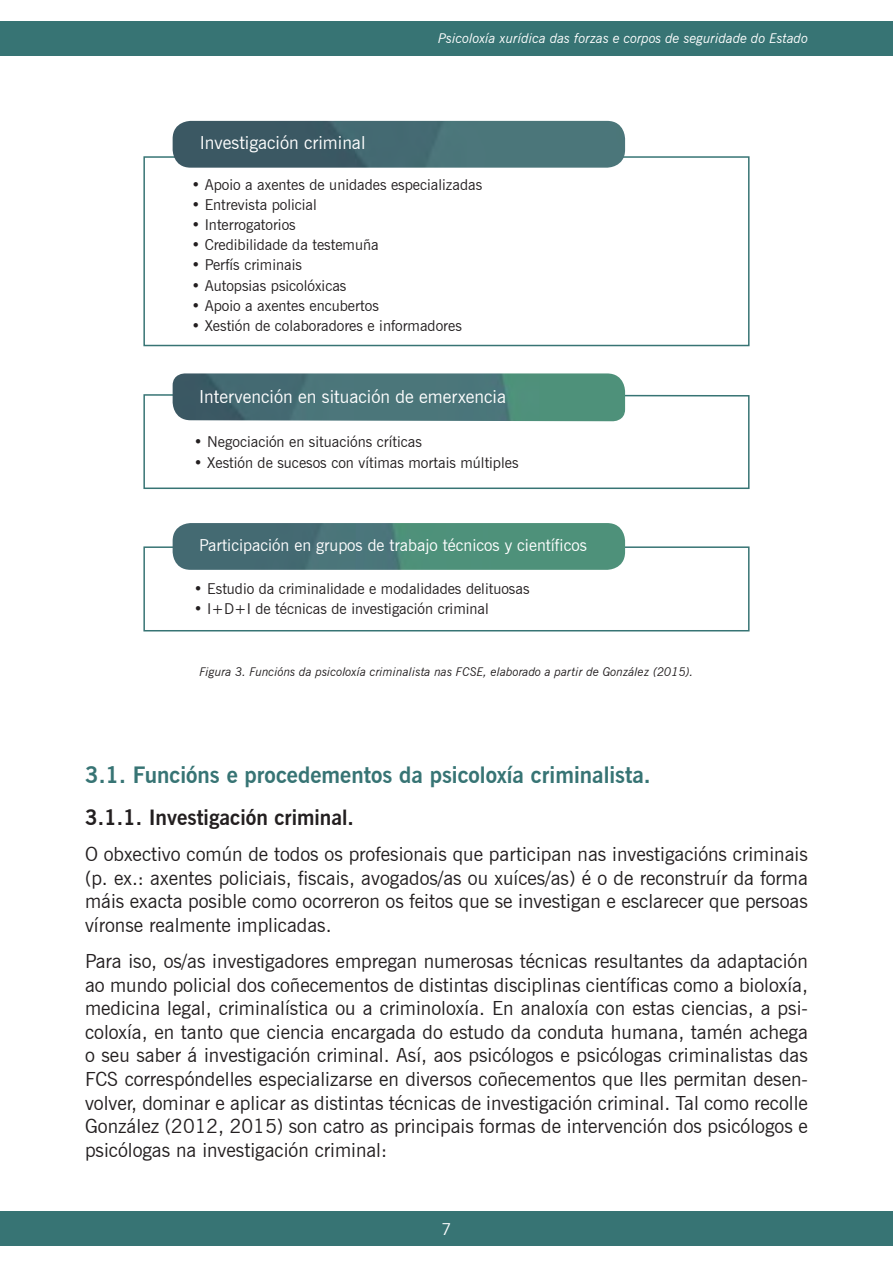
<style>
.page{position:relative;width:893px;height:1263px;background:#fff}
.page>*{position:absolute;margin:0;border:0;box-sizing:border-box;transform-origin:0 0}
.Texto_base{font:700 22.5px "News Gothic BT";color:#377474}
.Título_3{font:700 21px "News Gothic BT";color:#231f20}
.Texto_base-2{font:19.5px/23.5px "News Gothic BT";color:#231f20;text-align:justify}
.Texto_base-3{font:18px "News Gothic BT";color:#fff}
.Texto_base-4{font:16.5px "News Gothic BT";color:#fff}
.Texto_base-5{font:15px "News Gothic BT";color:#231f20}
.t1{font:italic 13.5px "News Gothic BT";color:#fff}
.Texto_base-6{font:italic 12px "News Gothic BT";color:#231f20}
</style>
<div class="page">
<div style="left:0;top:1212px;width:893px;height:34px;background:#377474"></div>
<div style="left:0;top:21px;width:893px;height:34px;background:#377474"></div>
<div style="left:143px;top:546px;width:606px;height:85px;border:2px solid #377474"></div>
<img style="left:173px;top:523px;width:452px;height:47px">
<svg style="left:143px;top:393px;width:607px;height:96px"></svg>
<img style="left:173px;top:373px;width:452px;height:48px">
<div style="left:143px;top:156px;width:606px;height:190px;border:2px solid #377474"></div>
<img style="left:173px;top:121px;width:452px;height:47px">
<p class="Texto_base-3" style="left:200px;top:132px;width:167px">Investigación criminal</p>
<p class="t1" style="left:438px;top:30px;width:371px">Psicoloxía xurídica das forzas e corpos de seguridade do Estado</p>
<p class="Texto_base-5" style="left:191px;top:175px;width:292px">• Apoio a axentes de unidades especializadas</p>
<p class="Texto_base-5" style="left:191px;top:196px;width:127px">• Entrevista policial</p>
<p class="Texto_base-5" style="left:191px;top:216px;width:106px">• Interrogatorios</p>
<p class="Texto_base-5" style="left:191px;top:236px;width:189px">• Credibilidade da testemuña</p>
<p class="Texto_base-5" style="left:191px;top:256px;width:112px">• Perfís criminais</p>
<p class="Texto_base-5" style="left:191px;top:276px;width:157px">• Autopsias psicolóxicas</p>
<p class="Texto_base-5" style="left:191px;top:296px;width:189px">• Apoio a axentes encubertos</p>
<p class="Texto_base-5" style="left:191px;top:316px;width:272px">• Xestión de colaboradores e informadores</p>
<p class="Texto_base-3" style="left:199px;top:385px;width:308px">Intervención en situación de emerxencia</p>
<p class="Texto_base-5" style="left:194px;top:433px;width:229px">• Negociación en situacións críticas</p>
<p class="Texto_base-5" style="left:194px;top:453px;width:326px">• Xestión de sucesos con vítimas mortais múltiples</p>
<p class="Texto_base-4" style="left:199px;top:535px;width:389px">Participación en grupos de trabajo técnicos y científicos</p>
<p class="Texto_base-5" style="left:194px;top:579px;width:337px">• Estudio da criminalidade e modalidades delituosas</p>
<p class="Texto_base-5" style="left:194px;top:599px;width:296px">• I+D+I de técnicas de investigación criminal</p>
<p class="Texto_base-6" style="left:199px;top:665px;width:495px">Figura 3. Funcións da psicoloxía criminalista nas FCSE, elaborado a partir de González (2015).</p>
<p class="Texto_base" style="left:85px;top:761px;width:567px">3.1. Funcións e procedementos da psicoloxía criminalista.</p>
<p class="Título_3" style="left:85px;top:805px;width:270px">3.1.1. Investigación criminal.</p>
<p class="Texto_base-2" style="left:85px;top:842px;width:724px">O obxectivo común de todos os profesionais que participan nas investigacións criminais (p. ex.: axentes policiais, fiscais, avogados/as ou xuíces/as) é o de reconstruír da forma máis exacta posible como ocorreron os feitos que se investigan e esclarecer que persoas víronse realmente implicadas.</p>
<p class="Texto_base-2" style="left:85px;top:949px;width:724px">Para iso, os/as investigadores empregan numerosas técnicas resultantes da adaptación ao mundo policial dos coñecementos de distintas disciplinas científicas como a bioloxía, medicina legal, criminalística ou a criminoloxía. En analoxía con estas ciencias, a psi&shy;coloxía, en tanto que ciencia encargada do estudo da conduta humana, tamén achega o seu saber á investigación criminal. Así, aos psicólogos e psicólogas criminalistas das FCS correspóndelles especializarse en diversos coñecementos que lles permitan desen&shy;volver, dominar e aplicar as distintas técnicas de investigación criminal. Tal como recolle González (2012, 2015) son catro as principais formas de intervención dos psicólogos e psicólogas na investigación criminal:</p>
<p class="Texto_base-4" style="left:441px;top:1219px;width:11px">7</p>
</div>
